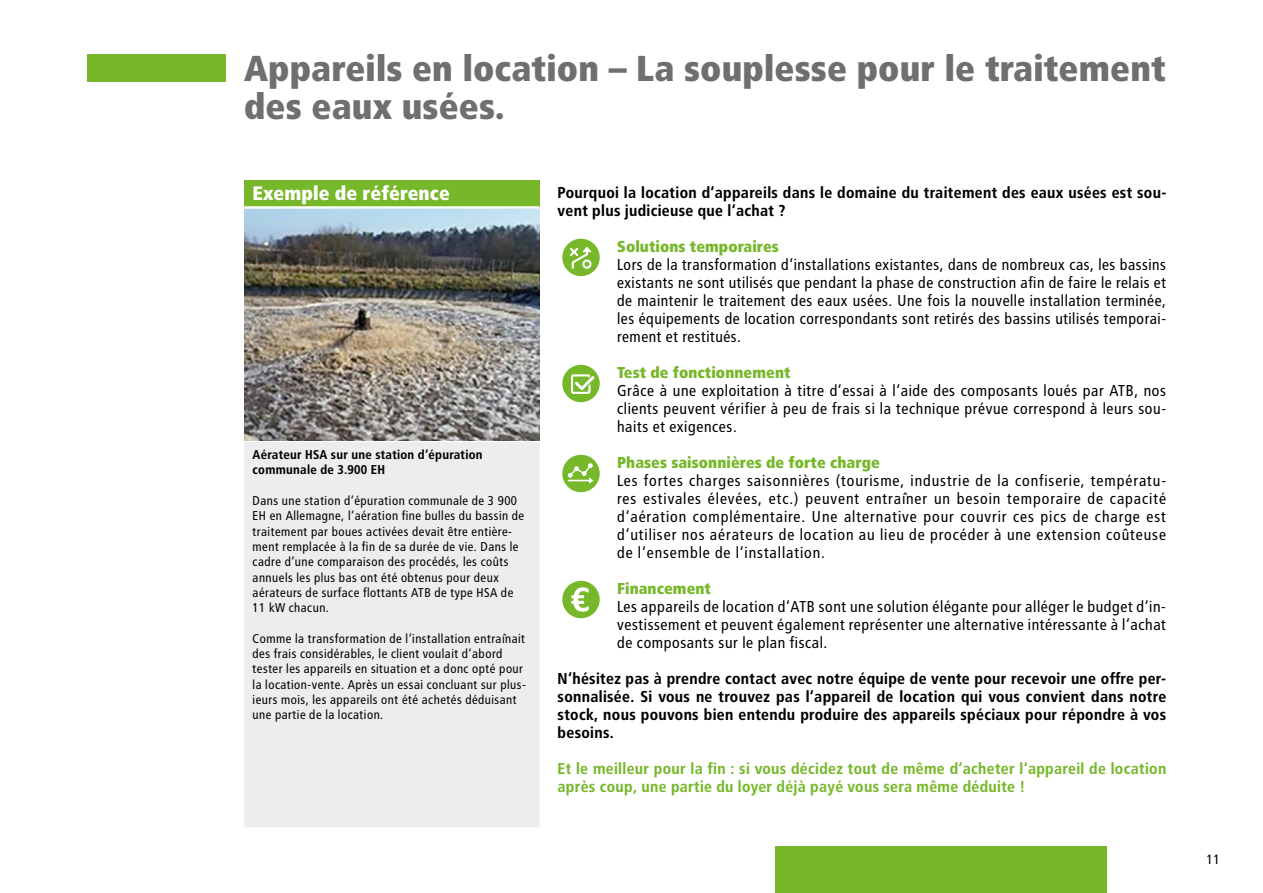
<style>
.page{position:relative;width:1263px;height:893px;background:#fff}
.page>*{position:absolute;margin:0;border:0;box-sizing:border-box;transform-origin:0 0}
.t1{font:36px/37.5px "BVG Fett";color:#706f6f}
.t2{font:19.5px "BVG Fett";color:#fff}
.t3{font:15.75px/18px "BVG Normal";color:#000;text-align:justify}
.t4{font:15.75px/18px "BVG Hfett";color:#000}
.t5{font:15.75px/18px "BVG Hfett";color:#76b82a}
.t6{font:15.75px "BVG Fett";color:#76b82a}
.t7{font:13.5px "BVG Normal";color:#000}
.t8{font:12.75px/15.3px "BVG Normal";color:#000}
.t9{font:12.75px/15.3px "BVG Hfett";color:#000}
</style>
<div class="page">
<div style="left:775px;top:846px;width:331px;height:47px;background:#76b82a"></div>
<div style="left:87px;top:54px;width:139px;height:27px;background:#76b82a"></div>
<div style="left:244px;top:180px;width:296px;height:27px;background:#76b82a"></div>
<div style="left:244px;top:208px;width:296px;height:619px;background:#ededed"></div>
<hr style="left:244px;top:440px;width:296px;height:2px;background:#fff">
<hr style="left:244px;top:206px;width:296px;height:2px;background:#fff">
<img style="left:244px;top:209px;width:296px;height:231px">
<div style="left:562px;top:239px;width:38px;height:37px;background:#76b82a;border-radius:50%"></div>
<svg style="left:570px;top:247px;width:22px;height:22px"></svg>
<div style="left:562px;top:365px;width:38px;height:37px;background:#76b82a;border-radius:50%"></div>
<div style="left:571px;top:374px;width:19px;height:20px;border:2px solid #fff"></div>
<svg style="left:574px;top:375px;width:21px;height:16px"></svg>
<div style="left:562px;top:455px;width:38px;height:37px;background:#76b82a;border-radius:50%"></div>
<svg style="left:568px;top:463px;width:25px;height:21px"></svg>
<div style="left:562px;top:581px;width:38px;height:37px;background:#76b82a;border-radius:50%"></div>
<svg style="left:571px;top:587px;width:18px;height:25px"></svg>
<h1 class="t1" style="left:244px;top:49px;width:923px">Appareils en location – La souplesse pour le traitement des eaux usées.</h1>
<p class="t2" style="left:253px;top:182px;width:199px">Exemple de référence</p>
<p class="t9" style="left:253px;top:447px;width:232px">Aérateur HSA sur une station d‘épuration communale de 3.900 EH</p>
<p class="t8" style="left:253px;top:493px;width:274px">Dans une station d‘épuration communale de 3 900<br>EH en Allemagne, l‘aération fine bulles du bassin de traitement par boues activées devait être entière&shy;ment remplacée à la fin de sa durée de vie. Dans le cadre d‘une comparaison des procédés, les coûts annuels les plus bas ont été obtenus pour deux aérateurs de surface flottants ATB de type HSA de 11 kW chacun.</p>
<p class="t8" style="left:253px;top:631px;width:275px">Comme la transformation de l‘installation entraînait des frais considérables, le client voulait d‘abord tester les appareils en situation et a donc opté pour la location-vente. Après un essai concluant sur plus&shy;ieurs mois, les appareils ont été achetés déduisant une partie de la location.</p>
<p class="t4" style="left:558px;top:184px;width:611px">Pourquoi la location d‘appareils dans le domaine du traitement des eaux usées est sou&shy;vent plus judicieuse que l‘achat ?</p>
<p class="t6" style="left:617px;top:237px;width:163px">Solutions temporaires</p>
<p class="t3" style="left:617px;top:256px;width:551px">Lors de la transformation d‘installations existantes, dans de nombreux cas, les bassins existants ne sont utilisés que pendant la phase de construction afin de faire le relais et de maintenir le traitement des eaux usées. Une fois la nouvelle installation terminée, les équipements de location correspondants sont retirés des bassins utilisés temporai&shy;rement et restitués.</p>
<p class="t6" style="left:617px;top:363px;width:175px">Test de fonctionnement</p>
<p class="t3" style="left:617px;top:382px;width:551px">Grâce à une exploitation à titre d‘essai à l‘aide des composants loués par ATB, nos clients peuvent vérifier à peu de frais si la technique prévue correspond à leurs sou&shy;haits et exigences.</p>
<p class="t6" style="left:617px;top:453px;width:264px">Phases saisonnières de forte charge</p>
<p class="t3" style="left:617px;top:472px;width:551px">Les fortes charges saisonnières (tourisme, industrie de la confiserie, températu&shy;res estivales élevées, etc.) peuvent entraîner un besoin temporaire de capacité d‘aération complémentaire. Une alternative pour couvrir ces pics de charge est d‘utiliser nos aérateurs de location au lieu de procéder à une extension coûteuse de l‘ensemble de l‘installation.</p>
<p class="t6" style="left:617px;top:579px;width:95px">Financement</p>
<p class="t3" style="left:617px;top:598px;width:551px">Les appareils de location d‘ATB sont une solution élégante pour alléger le budget d‘in&shy;vestissement et peuvent également représenter une alternative intéressante à l‘achat de composants sur le plan fiscal.</p>
<p class="t4" style="left:558px;top:670px;width:610px;text-align:justify">N‘hésitez pas à prendre contact avec notre équipe de vente pour recevoir une offre per&shy;sonnalisée. Si vous ne trouvez pas l‘appareil de location qui vous convient dans notre stock, nous pouvons bien entendu produire des appareils spéciaux pour répondre à vos besoins.</p>
<p class="t5" style="left:558px;top:760px;width:611px">Et le meilleur pour la fin : si vous décidez tout de même d‘acheter l‘appareil de location après coup, une partie du loyer déjà payé vous sera même déduite !</p>
<p class="t7" style="left:1206px;top:851px;width:16px">11</p>
</div>
